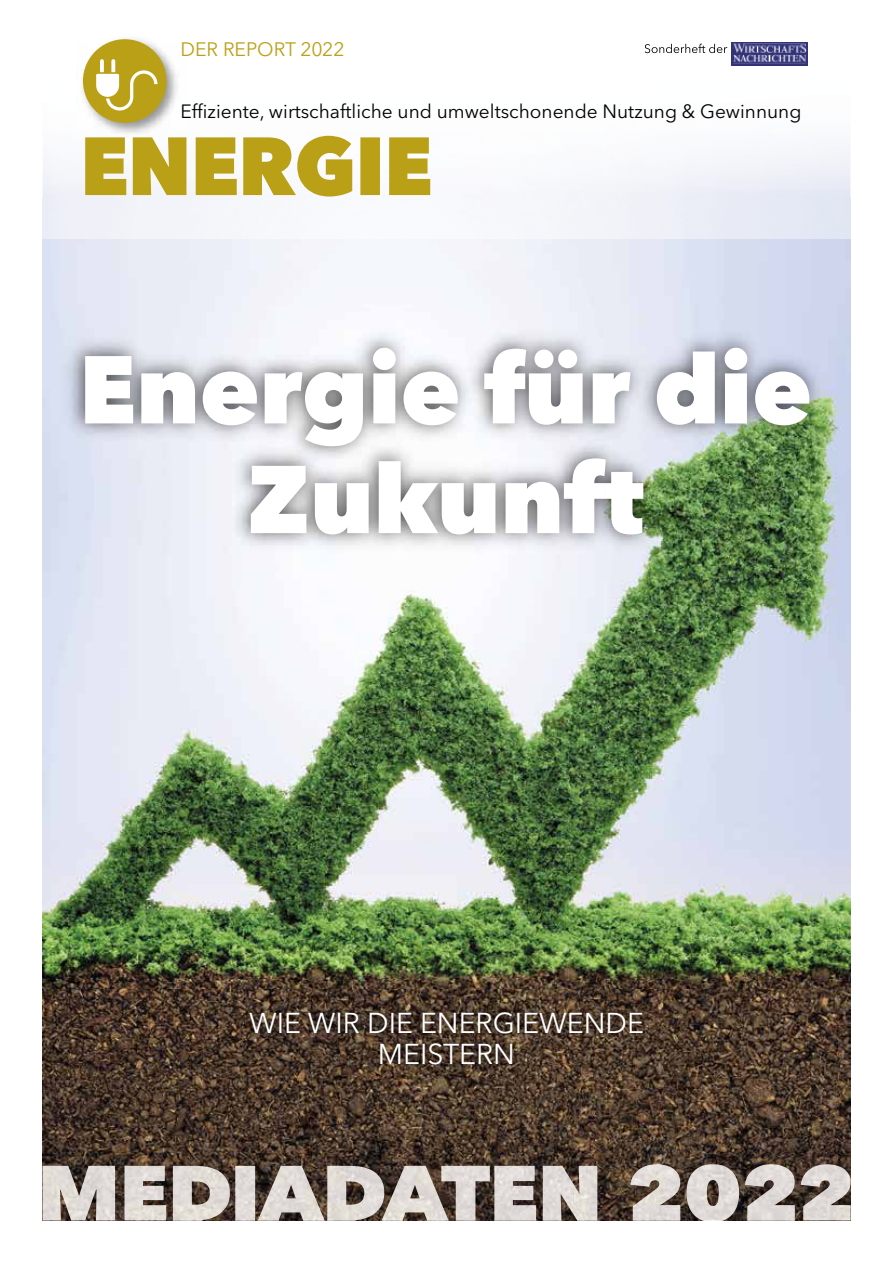
<style>
.page{position:relative;width:893px;height:1263px;background:#fff}
.page>*{position:absolute;margin:0;border:0;box-sizing:border-box;transform-origin:0 0}
.t1{font:800 95.1px/109.6px "Avenir Next";color:#fff;text-align:center}
.t2{font:28.5px/31.5px "Avenir Next";color:#fff;text-align:center}
.t3{font:19.35px "Avenir Next";color:#baa017}
.t4{font:19.05px "Avenir Next";color:#000}
</style>
<div class="page">
<img style="left:43px;top:238px;width:807px;height:982px">
<img style="left:42px;top:42px;width:809px;height:155px">
<img style="left:186px;top:43px;width:664px;height:94px">
<img style="left:43px;top:43px;width:33px;height:94px">
<img style="left:42px;top:307px;width:809px;height:299px">
<img style="left:42px;top:989px;width:809px;height:125px">
<img style="left:76px;top:38px;width:110px;height:104px">
<div style="left:83px;top:39px;width:84px;height:84px;background:#baa017;border-radius:50%"></div>
<svg style="left:96px;top:59px;width:61px;height:52px"></svg>
<svg style="left:645px;top:44px;width:82px;height:9px"></svg>
<img style="left:732px;top:43px;width:76px;height:22px">
<svg style="left:85px;top:136px;width:345px;height:61px"></svg>
<img style="left:43px;top:1166px;width:123px;height:54px">
<img style="left:173px;top:1166px;width:57px;height:54px">
<img style="left:235px;top:1166px;width:90px;height:54px">
<img style="left:327px;top:1166px;width:55px;height:54px">
<img style="left:382px;top:1166px;width:215px;height:54px">
<img style="left:630px;top:1164px;width:50px;height:56px">
<img style="left:686px;top:1164px;width:53px;height:56px">
<img style="left:745px;top:1164px;width:50px;height:56px">
<svg style="left:850px;top:1164px;width:1px;height:56px"></svg>
<img style="left:801px;top:1164px;width:49px;height:56px">
<p class="t3" style="left:180px;top:33px;width:166px">DER REPORT 2022</p>
<p class="t4" style="left:181px;top:95px;width:622px">Effiziente, wirtschaftliche und umweltschonende Nutzung &amp; Gewinnung</p>
<h1 class="t1" style="left:79px;top:334px;width:735px">Energie für die<br>Zukunft</h1>
<h2 class="t2" style="left:249px;top:1006px;width:396px">WIE WIR DIE ENERGIEWENDE<br>MEISTERN</h2>
</div>
